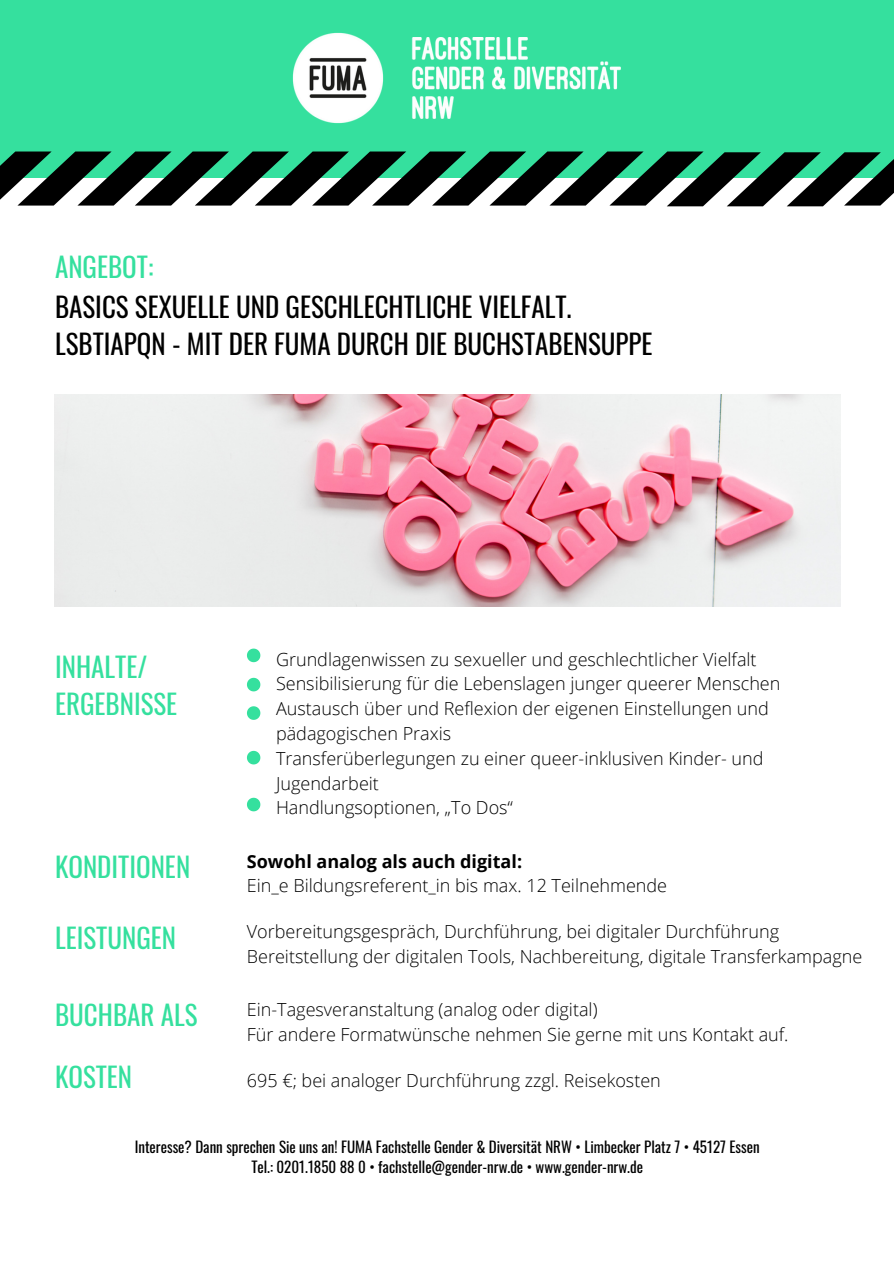
<style>
.page{position:relative;width:894px;height:1264px;background:#fff}
.page>*{position:absolute;margin:0;border:0;box-sizing:border-box;transform-origin:0 0}
.t1{font:27px/37.2px "Oswald";color:#000}
.t2{font:27px/37.2px "Oswald";color:#35e09e}
.t3{font:300 18px/24.8px "Open Sans";color:#000}
.t4{font:700 18px "Open Sans";color:#000}
.t5{font:15px/20.2px "Oswald";color:#000;text-align:center}
</style>
<div class="page">
<div style="left:0;top:0;width:893px;height:177px;background:#35e09e"></div>
<img style="left:292px;top:32px;width:92px;height:92px">
<img style="left:411px;top:38px;width:209px;height:81px">
<svg style="left:0;top:151px;width:893px;height:55px"></svg>
<svg style="left:247px;top:648px;width:13px;height:14px"></svg>
<svg style="left:247px;top:677px;width:13px;height:14px"></svg>
<svg style="left:247px;top:706px;width:13px;height:14px"></svg>
<img style="left:54px;top:395px;width:786px;height:211px">
<svg style="left:247px;top:750px;width:13px;height:14px"></svg>
<svg style="left:247px;top:797px;width:13px;height:14px"></svg>
<h1 class="t2" style="left:55px;top:247px;width:100px">ANGEBOT:</h1>
<h1 class="t1" style="left:55px;top:287px;width:598px">BASICS SEXUELLE UND GESCHLECHTLICHE VIELFALT.<br>LSBTIAPQN - MIT DER FUMA DURCH DIE BUCHSTABENSUPPE</h1>
<h1 class="t2" style="left:55px;top:646px;width:124px">INHALTE/<br>ERGEBNISSE</h1>
<p class="t3" style="left:276px;top:646px;width:506px">Grundlagenwissen zu sexueller und geschlechtlicher Vielfalt Sensibilisierung für die Lebenslagen junger queerer Menschen Austausch über und Reflexion der eigenen Einstellungen und pädagogischen Praxis<br>Transferüberlegungen zu einer queer-inklusiven Kinder- und Jugendarbeit<br>Handlungsoptionen, „To Dos“</p>
<h1 class="t2" style="left:55px;top:847px;width:137px">KONDITIONEN</h1>
<p class="t4" style="left:247px;top:848px;width:277px">Sowohl analog als auch digital:</p>
<p class="t3" style="left:247px;top:873px;width:421px">Ein_e Bildungsreferent_in bis max. 12 Teilnehmende</p>
<h1 class="t2" style="left:55px;top:917px;width:123px">LEISTUNGEN</h1>
<p class="t3" style="left:247px;top:919px;width:616px">Vorbereitungsgespräch, Durchführung, bei digitaler Durchführung<br>Bereitstellung der digitalen Tools, Nachbereitung, digitale Transferkampagne</p>
<p class="t3" style="left:247px;top:996px;width:543px">Ein-Tagesveranstaltung (analog oder digital)<br>Für andere Formatwünsche nehmen Sie gerne mit uns Kontakt auf.</p>
<h1 class="t2" style="left:55px;top:995px;width:144px">BUCHBAR ALS</h1>
<h1 class="t2" style="left:55px;top:1057px;width:79px">KOSTEN</h1>
<p class="t3" style="left:247px;top:1067px;width:415px">695 €; bei analoger Durchführung zzgl. Reisekosten</p>
<p class="t5" style="left:135px;top:1135px;width:626px">Interesse? Dann sprechen Sie uns an! FUMA Fachstelle Gender &amp; Diversität NRW • Limbecker Platz 7 • 45127 Essen<br>Tel.: 0201.1850 88 0 • fachstelle@gender-nrw.de • www.gender-nrw.de</p>
</div>
